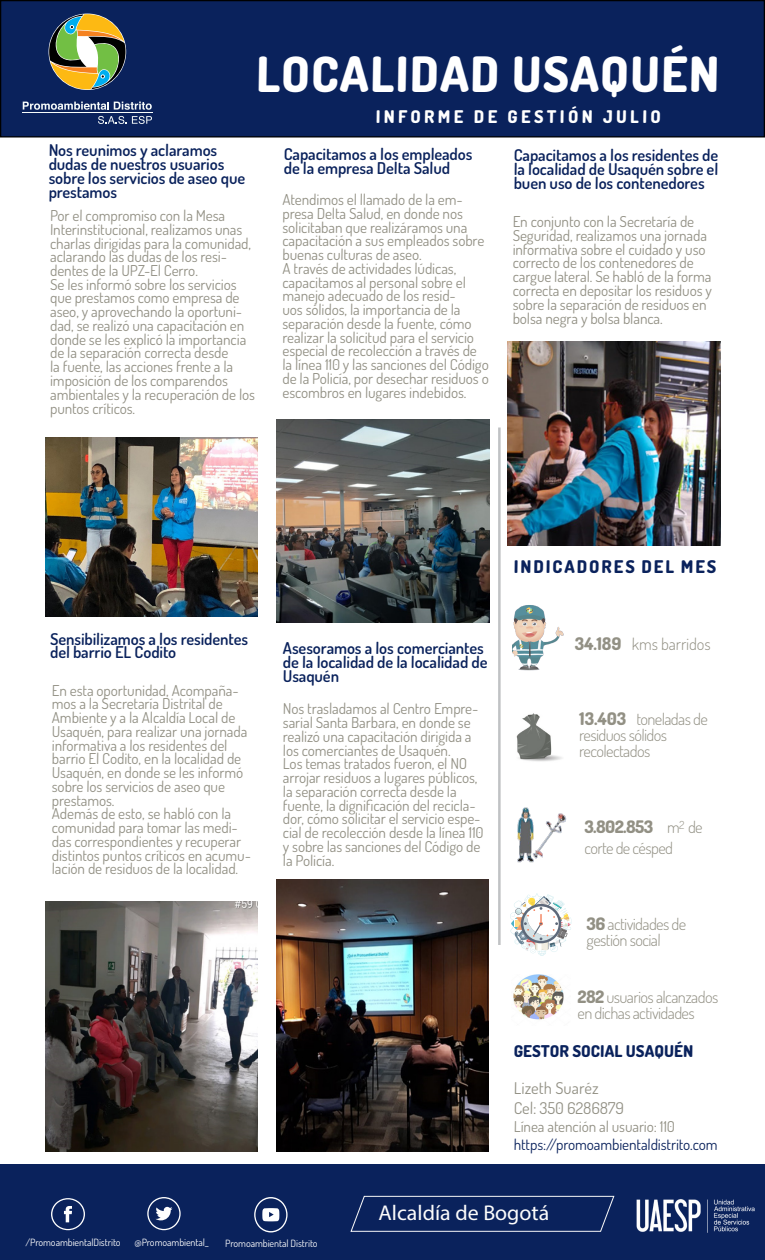
<style>
.page{position:relative;width:765px;height:1260px;background:#fff}
.page>*{position:absolute;margin:0;border:0;box-sizing:border-box;transform-origin:0 0}
.t1{font:800 48.75px "Dosis";color:#fff}
.t2{font:21.38px "Gotham Rounded";color:#fcfcfc}
.t3{font:800 17.5px "Dosis";color:#fff}
.t4{font:800 17.5px "Dosis";color:#0a225c}
.t5{font:800 17.38px "Dosis";color:#929084}
.t6{font:600 16.25px/13.8px "Dosis";color:#0a225c}
.t7{font:16.25px/19.5px "Dosis";color:#929084}
.t8{font:800 16.25px "Dosis";color:#0a225c}
.t9{font:300 16.25px "Dosis";color:#929084}
.t10{font:300 16.12px/16.2px "Dosis";color:#929084}
.t11{font:15px/13.8px "Dosis";color:#929084}
.t12{font:15px "Dosis";color:#0a225c}
.t13{font:10px "Dosis";color:#fff}
.s1{font-weight:800;font-size:17.5px}
.s2{font-weight:300;font-size:16.12px}
.s3{font-weight:800;font-size:17.38px}
</style>
<div class="page">
<hr style="left:498px;top:428px;width:3px;height:517px;background:#c0c2c4">
<img style="left:513px;top:605px;width:51px;height:66px">
<img style="left:516px;top:713px;width:46px;height:49px">
<img style="left:513px;top:975px;width:51px;height:45px">
<img style="left:517px;top:807px;width:50px;height:56px">
<svg style="left:510px;top:893px;width:62px;height:63px"></svg>
<div style="left:1px;top:1px;width:763px;height:136px;background:#0a225c"></div>
<div style="left:0;top:0;width:765px;height:138px;border:1px solid #000"></div>
<svg style="left:23px;top:102px;width:129px;height:8px"></svg>
<svg style="left:98px;top:116px;width:54px;height:8px"></svg>
<hr style="left:22px;top:112px;width:131px;height:1px;background:#f7fcfb">
<svg style="left:49px;top:14px;width:77px;height:75px"></svg>
<div style="left:0;top:1164px;width:765px;height:96px;background:#0a225c"></div>
<svg style="left:147px;top:1197px;width:34px;height:33px"></svg>
<svg style="left:51px;top:1198px;width:34px;height:32px"></svg>
<svg style="left:254px;top:1197px;width:34px;height:35px"></svg>
<img style="left:636px;top:1199px;width:119px;height:34px">
<svg style="left:350px;top:1196px;width:264px;height:36px"></svg>
<img style="left:45px;top:437px;width:213px;height:179px">
<img style="left:45px;top:902px;width:213px;height:249px">
<img style="left:276px;top:419px;width:213px;height:203px">
<img style="left:276px;top:880px;width:213px;height:271px">
<img style="left:508px;top:342px;width:212px;height:204px">
<h1 class="t1" style="left:256px;top:43px;width:465px">LOCALIDAD USAQUÉN</h1>
<p class="t3" style="left:376px;top:105px;width:287px">INFORME DE GESTIÓN JULIO</p>
<p class="t6" style="left:49px;top:143px;width:198px">Nos reunimos y aclaramos dudas de nuestros usuarios sobre los servicios de aseo que prestamos</p>
<p class="t11" style="left:50px;top:208px;width:207px">Por el compromiso con la Mesa<br>Interinstitucional, realizamos unas charlas dirigidas para la comunidad, aclarando las dudas de los resi&shy;dentes de la UPZ-El Cerro.<br>Se les informó sobre los servicios que prestamos como empresa de aseo, y aprovechando la oportuni&shy;dad, se realizó una capacitación en donde se les explicó la importancia de la separación correcta desde<br>la fuente, las acciones frente a la imposición de los comparendos ambientales y la recuperación de los puntos críticos.</p>
<p class="t6" style="left:284px;top:147px;width:190px">Capacitamos a los empleados de la empresa Delta Salud</p>
<p class="t11" style="left:282px;top:192px;width:208px">Atendimos el llamado de la em&shy;presa Delta Salud, en donde nos solicitaban que realizáramos una capacitación a sus empleados sobre buenas culturas de aseo.<br>A través de actividades lúdicas, capacitamos al personal sobre el manejo adecuado de los resid-<br>uos sólidos, la importancia de la separación desde la fuente, cómo realizar la solicitud para el servicio especial de recolección a través de la línea 110 y las sanciones del Código de la Policía, por desechar residuos o escombros en lugares indebidos.</p>
<p class="t6" style="left:514px;top:148px;width:206px;text-align:justify">Capacitamos a los residentes de la localidad de Usaquén sobre el buen uso de los contenedores</p>
<p class="t11" style="left:513px;top:214px;width:201px">En conjunto con la Secretaría de Seguridad, realizamos una jornada informativa sobre el cuidado y uso correcto de los contenedores de cargue lateral. Se habló de la forma correcta en depositar los residuos y sobre la separación de residuos en bolsa negra y bolsa blanca.</p>
<p class="t6" style="left:50px;top:631px;width:200px">Sensibilizamos a los residentes del barrio EL Codito</p>
<p class="t11" style="left:52px;top:683px;width:201px">En esta oportunidad, Acompaña&shy;mos a la Secretaría Distrital de<br>Ambiente y a la Alcaldía Local de<br>Usaquén, para realizar una jornada informativa a los residentes del barrio El Codito, en la localidad de<br>Usaquén, en donde se les informó sobre los servicios de aseo que prestamos.<br>Además de esto, se habló con la comunidad para tomar las medi&shy;das correspondientes y recuperar distintos puntos críticos en acumu&shy;lación de residuos de la localidad.</p>
<p class="t6" style="left:283px;top:641px;width:206px">Asesoramos a los comerciantes de la localidad de la localidad de<br>Usaquén</p>
<p class="t11" style="left:283px;top:702px;width:202px">Nos trasladamos al Centro Empre&shy;sarial Santa Barbara, en donde se realizó una capacitación dirigida a los comerciantes de Usaquén.<br>Los temas tratados fueron, el NO arrojar residuos a lugares públicos, la separación correcta desde la fuente, la dignificación del recicla&shy;dor, cómo solicitar el servicio espe&shy;cial de recolección desde la línea 110 y sobre las sanciones del Código de la Policía.</p>
<p class="t4" style="left:514px;top:555px;width:204px">INDICADORES DEL MES</p>
<p class="t9" style="left:575px;top:634px;width:137px"><span class="s1">34.189</span> kms barridos</p>
<p class="t10" style="left:579px;top:710px;width:130px"><span class="s1">13.403</span> toneladas de residuos sólidos recolectados</p>
<p class="t5" style="left:584px;top:816px;width:120px">3.802.853 <span class="s2">m</span><sup>2</sup> <span class="s2">de</span></p>
<p class="t10" style="left:584px;top:840px;width:90px">corte de césped</p>
<p class="t10" style="left:587px;top:915px;width:101px"><span class="s3">36</span> actividades de gestión social</p>
<p class="t10" style="left:578px;top:988px;width:142px"><span class="s3">282</span> usuarios alcanzados en dichas actividades</p>
<p class="t8" style="left:514px;top:1040px;width:181px">GESTOR SOCIAL USAQUÉN</p>
<p class="t7" style="left:514px;top:1078px;width:112px">Lizeth Suaréz<br>Cel: 350 6286879</p>
<p class="t11" style="left:514px;top:1119px;width:163px">Línea atención al usuario: 110</p>
<p class="t12" style="left:514px;top:1134px;width:206px">https://promoambientaldistrito.com</p>
<h2 class="t2" style="left:379px;top:1200px;width:172px">Alcaldía de Bogotá</h2>
<p class="t13" style="left:25px;top:1236px;width:97px">/PromoambientalDistrito</p>
<p class="t13" style="left:135px;top:1236px;width:75px">@Promoambiental_</p>
<p class="t13" style="left:225px;top:1237px;width:94px">Promoambiental Distrito</p>
</div>
